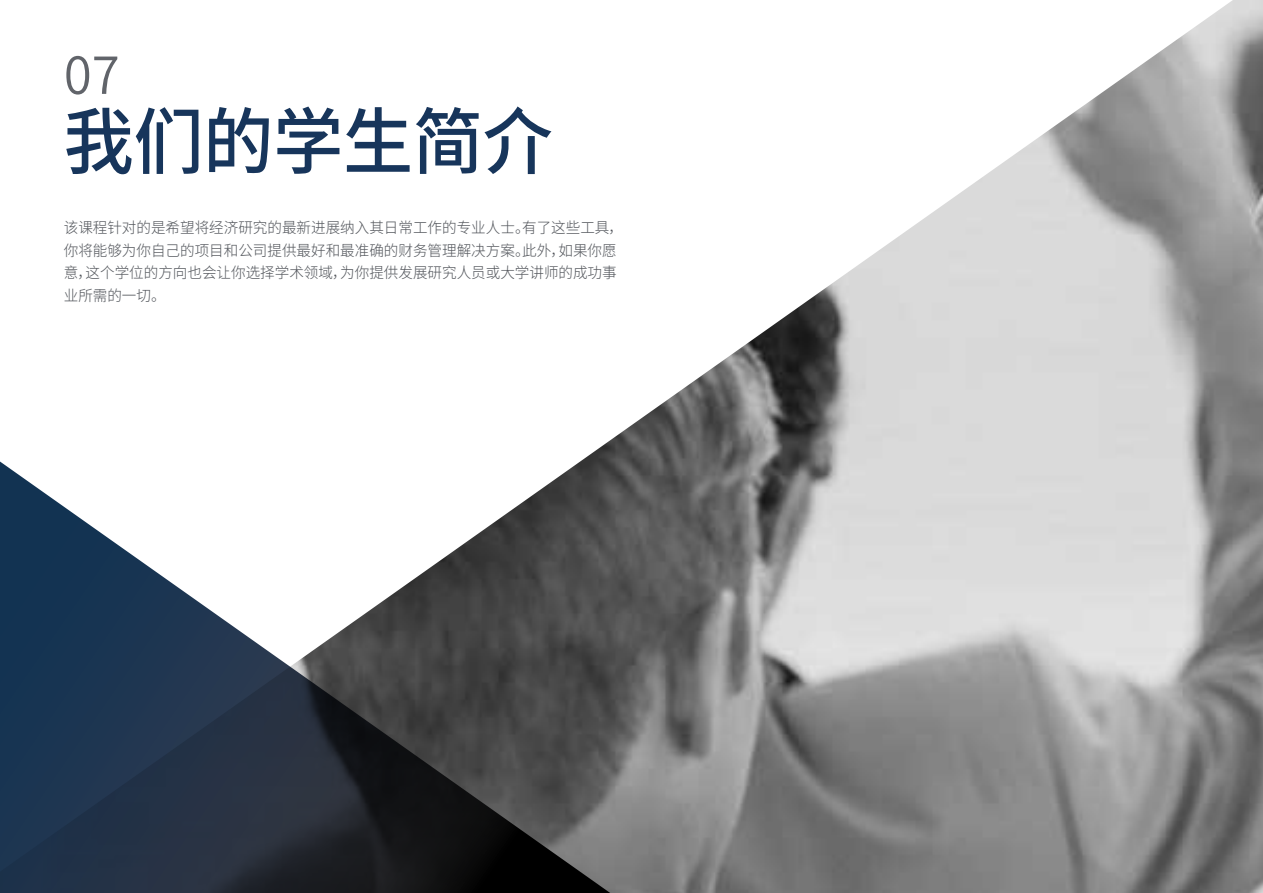
<style>
.page{position:relative;width:1263px;height:893px;background:#fff}
.page>*{position:absolute;margin:0;border:0;box-sizing:border-box;transform-origin:0 0}
.t1{font:500 72px "Source Han Sans CN";color:#17355b}
.t2{font:52.5px "Source Han Sans CN";color:#61646a}
.t3{font:300 15px/22.5px "Source Han Sans CN";color:#52555b}
</style>
<div class="page">
<img style="left:602px;top:0;width:661px;height:893px">
<svg style="left:0;top:446px;width:640px;height:447px"></svg>
<h2 class="t2" style="left:64px;top:45px;width:57px">07</h2>
<h1 class="t1" style="left:64px;top:101px;width:490px">我们的学生简介</h1>
<p class="t3" style="left:64px;top:217px;width:561px">该课程针对的是希望将经济研究的最新进展纳入其日常工作的专业人士。有了这些工具，你将能够为你自己的项目和公司提供最好和最准确的财务管理解决方案。此外，如果你愿意，这个学位的方向也会让你选择学术领域，为你提供发展研究人员或大学讲师的成功事业所需的一切。</p>
</div>
